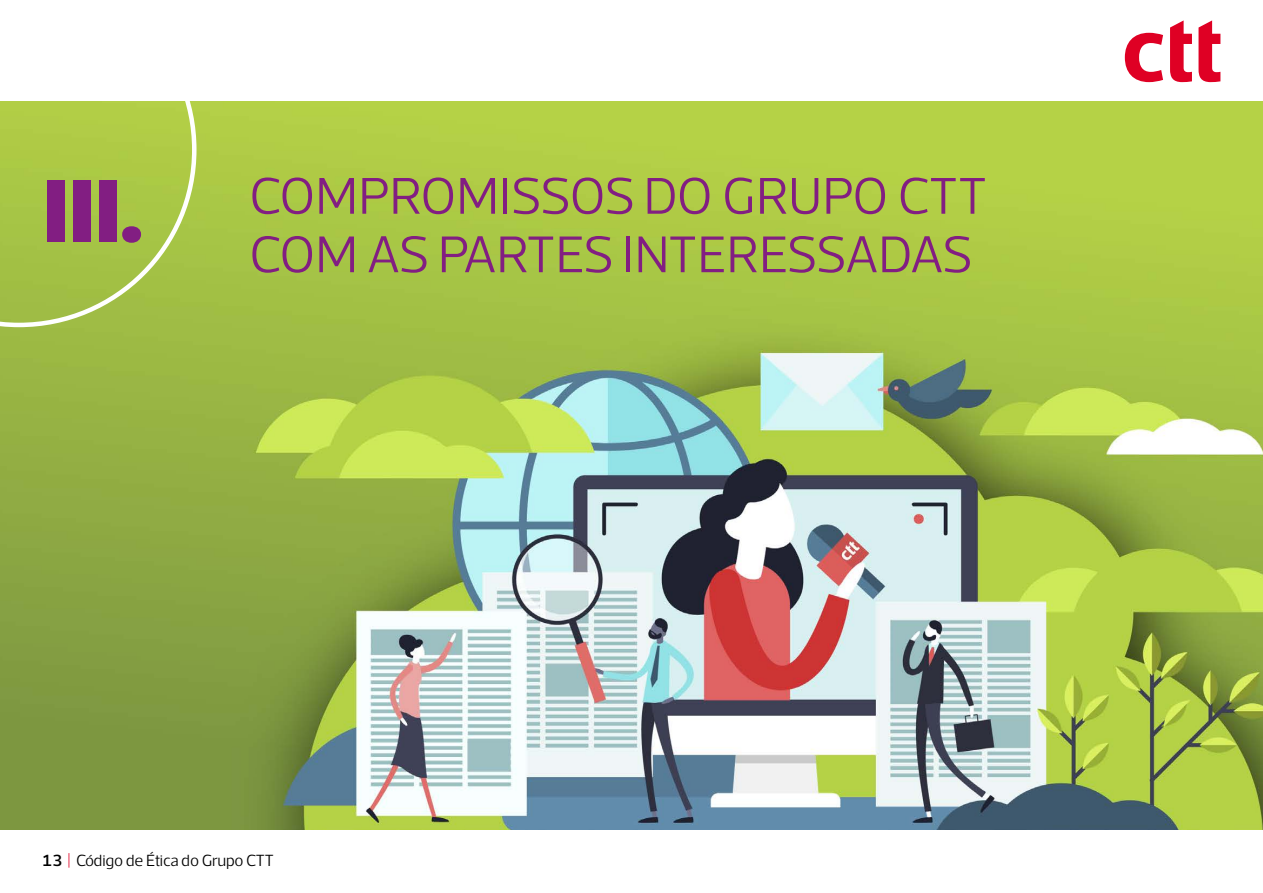
<style>
.page{position:relative;width:1263px;height:893px;background:#fff}
.page>*{position:absolute;margin:0;border:0;box-sizing:border-box;transform-origin:0 0}
.t1{font:900 90px "Acto CTT";color:#821e82}
.t2{font:300 52.5px/58.5px "Acto CTT";letter-spacing:-.015em;color:#821e82}
.t3{font:300 16.5px "Acto CTT";letter-spacing:-.01em;color:#000}
.s1{font-weight:500}
.s2{color:#df0024}
</style>
<div class="page">
<img style="left:0;top:101px;width:1263px;height:728px">
<svg style="left:1125px;top:33px;width:38px;height:49px"></svg>
<svg style="left:1170px;top:20px;width:22px;height:62px"></svg>
<svg style="left:1198px;top:20px;width:22px;height:62px"></svg>
<svg style="left:0;top:101px;width:196px;height:226px"></svg>
<h1 class="t1" style="left:43px;top:155px;width:103px">III.</h1>
<p class="t2" style="left:249px;top:166px;width:739px">COMPROMISSOS DO GRUPO CTT<br>COM AS PARTES INTERESSADAS</p>
<p class="t3" style="left:43px;top:851px;width:233px"><span class="s1">13</span> <span class="s2">|</span> Código de Ética do Grupo CTT</p>
</div>
